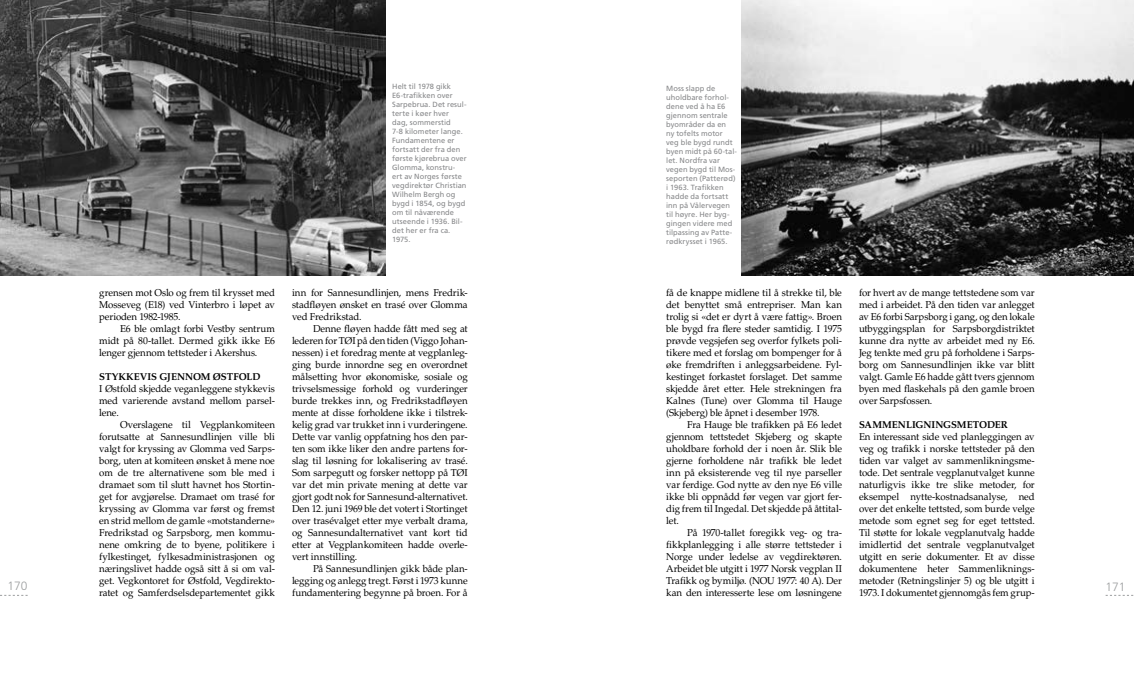
<style>
.page{position:relative;width:1134px;height:681px;background:#fff}
.page>*{position:absolute;margin:0;border:0;box-sizing:border-box;transform-origin:0 0}
.t1{font:300 12px "Frutiger LT Std";color:#9c9e9f}
.t2{font:10px/12px "Palatino LT Std";letter-spacing:-.01em;color:#000;text-align:justify}
.t3{font:700 10px "Palatino LT Std";letter-spacing:.005em;color:#000}
.t4{font:7.5px/9px "Frutiger LT Std";letter-spacing:.005em;color:#87888a}
</style>
<div class="page">
<img style="left:741px;top:0;width:393px;height:275px">
<img style="left:0;top:0;width:386px;height:275px">
<p class="t4" style="left:392px;top:82px;width:76px">Helt til 1978 gikk<br>E6-trafikken over<br>Sarpebrua. Det resul&shy;terte i køer hver<br>dag, sommerstid<br>7-8 kilometer lange.<br>Fundamentene er fortsatt der fra den første kjørebrua over<br>Glomma, konstru&shy;ert av Norges første vegdirektør Christian<br>Wilhelm Bergh og bygd i 1854, og bygd om til nåværende utseende i 1936. Bil&shy;det her er fra ca.<br>1975.</p>
<p class="t4" style="left:666px;top:84px;width:72px">Moss slapp de uholdbare forhol&shy;dene ved å ha E6 gjennom sentrale byområder da en<br>ny tofelts motor veg ble bygd rundt byen midt på 60-tal&shy;let. Nordfra var vegen bygd til Mos&shy;seporten (Patterød) i 1963. Trafikken hadde da fortsatt inn på Vålervegen til høyre. Her byg&shy;gingen videre med tilpassing av Patte&shy;rødkrysset i 1965.</p>
<p class="t2" style="left:99px;top:286px;width:177px">grensen mot Oslo og frem til krysset med Mosseveg (E18) ved Vinterbro i løpet av perioden 1982-1985.</p>
<p class="t2" style="left:99px;top:322px;width:177px;text-indent:21px">E6 ble omlagt forbi Vestby sentrum midt på 80-tallet. Dermed gikk ikke E6 lenger gjennom tettsteder i Akershus.</p>
<p class="t3" style="left:99px;top:370px;width:163px">STYKKEVIS GJENNOM ØSTFOLD</p>
<p class="t2" style="left:99px;top:382px;width:177px">I Østfold skjedde veganleggene stykkevis med varierende avstand mellom parsel&shy;lene.</p>
<p class="t2" style="left:99px;top:418px;width:177px;text-indent:21px">Overslagene til Vegplankomiteen forutsatte at Sannesundlinjen ville bli valgt for kryssing av Glomma ved Sarps&shy;borg, uten at komiteen ønsket å mene noe om de tre alternativene som ble med i dramaet som til slutt havnet hos Stortin&shy;get for avgjørelse. Dramaet om trasé for kryssing av Glomma var først og fremst en strid mellom de gamle «motstanderne» Fredrikstad og Sarpsborg, men kommu&shy;nene omkring de to byene, politikere i fylkestinget, fylkesadministrasjonen og næringslivet hadde også sitt å si om val&shy;get. Vegkontoret for Østfold, Vegdirekto&shy;ratet og Samferdselsdepartementet gikk</p>
<p class="t2" style="left:292px;top:286px;width:177px">inn for Sannesundlinjen, mens Fredrik&shy;stadfløyen ønsket en trasé over Glomma ved Fredrikstad.</p>
<p class="t2" style="left:292px;top:322px;width:177px;text-indent:21px">Denne fløyen hadde fått med seg at lederen for TØI på den tiden (Viggo Johan&shy;nessen) i et foredrag mente at vegplanleg&shy;ging burde innordne seg en overordnet målsetting hvor økonomiske, sosiale og trivselsmessige forhold og vurderinger burde trekkes inn, og Fredrikstadfløyen mente at disse forholdene ikke i tilstrek&shy;kelig grad var trukket inn i vurderingene.<br>Dette var vanlig oppfatning hos den par&shy;ten som ikke liker den andre partens for&shy;slag til løsning for lokalisering av trasé.<br>Som sarpegutt og forsker nettopp på TØI var det min private mening at dette var gjort godt nok for Sannesund-alternativet.<br>Den 12. juni 1969 ble det votert i Stortinget over trasévalget etter mye verbalt drama, og Sannesundalternativet vant kort tid etter at Vegplankomiteen hadde overle&shy;vert innstilling.</p>
<p class="t2" style="left:292px;top:562px;width:177px;text-indent:21px">På Sannesundlinjen gikk både plan&shy;legging og anlegg tregt. Først i 1973 kunne fundamentering begynne på broen. For å</p>
<p class="t2" style="left:666px;top:286px;width:177px">få de knappe midlene til å strekke til, ble det benyttet små entrepriser. Man kan trolig si «det er dyrt å være fattig». Broen ble bygd fra flere steder samtidig. I 1975 prøvde vegsjefen seg overfor fylkets poli&shy;tikere med et forslag om bompenger for å øke fremdriften i anleggsarbeidene. Fyl&shy;kestinget forkastet forslaget. Det samme skjedde året etter. Hele strekningen fra Kalnes (Tune) over Glomma til Hauge (Skjeberg) ble åpnet i desember 1978.</p>
<p class="t2" style="left:666px;top:418px;width:177px;text-indent:21px">Fra Hauge ble trafikken på E6 ledet gjennom tettstedet Skjeberg og skapte uholdbare forhold der i noen år. Slik ble gjerne forholdene når trafikk ble ledet inn på eksisterende veg til nye parseller var ferdige. God nytte av den nye E6 ville ikke bli oppnådd før vegen var gjort fer&shy;dig frem til Ingedal. Det skjedde på åttital&shy;let.</p>
<p class="t2" style="left:666px;top:526px;width:177px;text-indent:21px">På 1970-tallet foregikk veg- og tra&shy;fikkplanlegging i alle større tettsteder i Norge under ledelse av vegdirektøren.<br>Arbeidet ble utgitt i 1977 Norsk vegplan II Trafikk og bymiljø. (NOU 1977: 40 A). Der kan den interesserte lese om løsningene</p>
<p class="t2" style="left:859px;top:286px;width:177px">for hvert av de mange tettstedene som var med i arbeidet. På den tiden var anlegget av E6 forbi Sarpsborg i gang, og den lokale utbyggingsplan for Sarpsborgdistriktet kunne dra nytte av arbeidet med ny E6.<br>Jeg tenkte med gru på forholdene i Sarps&shy;borg om Sannesundlinjen ikke var blitt valgt. Gamle E6 hadde gått tvers gjennom byen med flaskehals på den gamle broen over Sarpsfossen.</p>
<p class="t3" style="left:859px;top:418px;width:150px">SAMMENLIGNINGSMETODER</p>
<p class="t2" style="left:859px;top:430px;width:177px">En interessant side ved planleggingen av veg og trafikk i norske tettsteder på den tiden var valget av sammenlikningsme&shy;tode. Det sentrale vegplanutvalget kunne naturligvis ikke tre slike metoder, for eksempel nytte-kostnadsanalyse, ned over det enkelte tettsted, som burde velge metode som egnet seg for eget tettsted.<br>Til støtte for lokale vegplanutvalg hadde imidlertid det sentrale vegplanutvalget utgitt en serie dokumenter. Et av disse dokumentene heter Sammenliknings&shy;metoder (Retningslinjer 5) og ble utgitt i 1973. I dokumentet gjennomgås fem grup-</p>
<p class="t1" style="left:8px;top:579px;width:22px">170</p>
<p class="t1" style="left:1106px;top:579px;width:22px">171</p>
</div>
